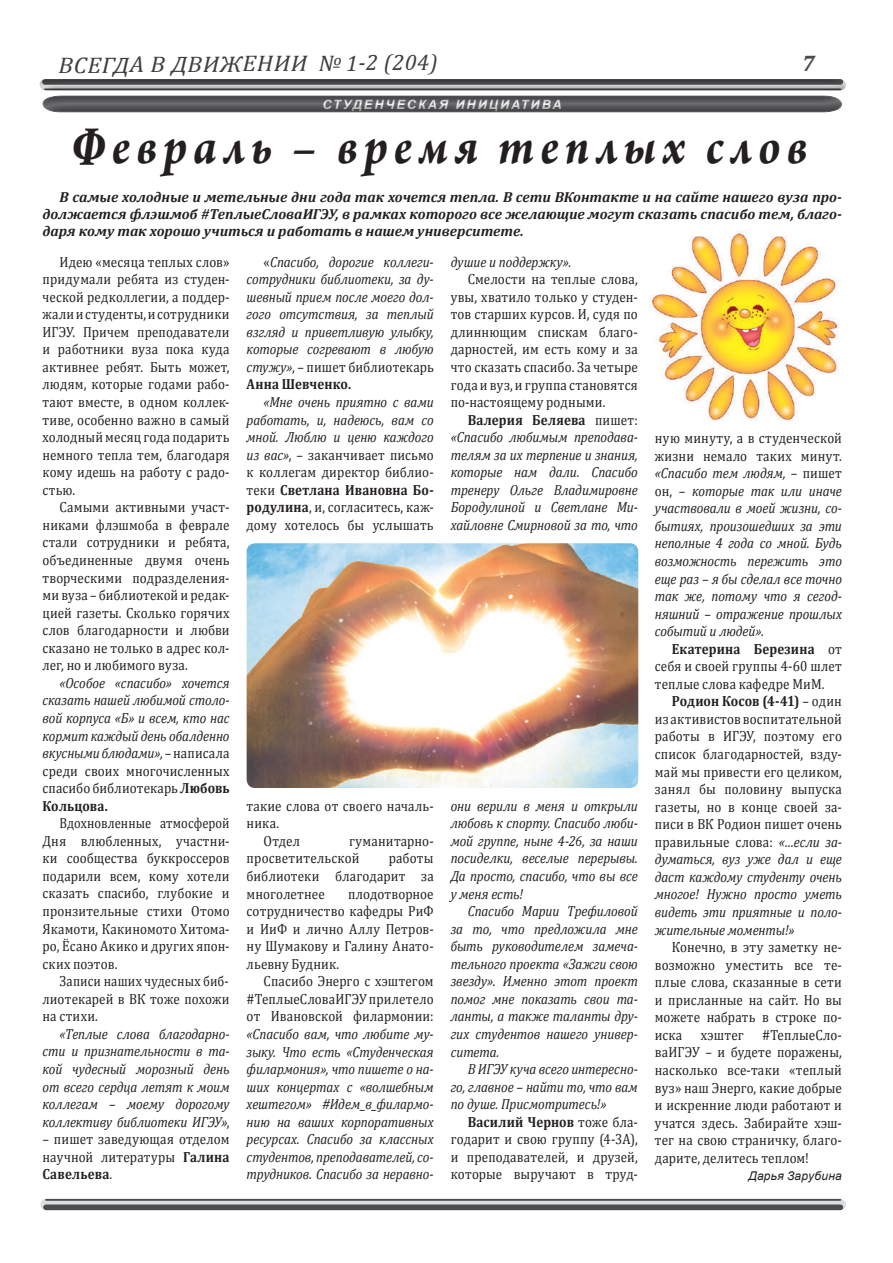
<style>
.page{position:relative;width:893px;height:1263px;background:#fff}
.page>*{position:absolute;margin:0;border:0;box-sizing:border-box;transform-origin:0 0}
.t1{font:italic 700 54px "Arno Pro";letter-spacing:.12em;color:#231f20;scale:.9 1}
.t2{font:italic 22.5px "Cambria";color:#3e3e3f;scale:1.09 1}
.t3{font:14.7px/17.5px "Cambria";letter-spacing:.01em;color:#231f20;text-align:justify;scale:.89 1}
.t4{font:italic 14.7px/17.5px "Cambria";letter-spacing:-.01em;color:#231f20;text-align:justify;scale:.89 1}
.t5{font:14.7px/17.5px "Cambria";letter-spacing:.01em;color:#231f20;text-align:justify;scale:.85 1}
.t6{font:14.7px/17.5px "Cambria";letter-spacing:.01em;color:#231f20;text-align:justify;scale:.86 1}
.t7{font:italic 700 14.55px/17px "Cambria";color:#231f20;text-align:justify}
.t8{font:italic 700 12.9px "Arial";letter-spacing:.15em;color:#fff}
.t9{font:italic 12px "Arial";letter-spacing:.02em;color:#231f20}
.s1{font-style:normal}
.s2{font-weight:700;font-style:normal}
.s3{font-weight:700}
.s4{font-style:italic}
</style>
<div class="page">
<div style="left:46px;top:1199px;width:794px;height:11px;background:#dcdddf"></div>
<hr style="left:46px;top:1199px;width:794px;height:2px;background:#4b4c4d">
<div style="left:46px;top:1204px;width:794px;height:6px;background:#4b4c4d"></div>
<div style="left:0;top:34px;width:890px;height:102px;background:#231f20;opacity:.5"></div>
<div style="left:41px;top:84px;width:801px;height:31px;background:#231f20;opacity:.5"></div>
<img style="left:247px;top:543px;width:391px;height:245px">
<img style="left:649px;top:230px;width:190px;height:191px">
<svg style="left:804px;top:56px;width:12px;height:15px"></svg>
<h2 class="t2" style="left:58px;top:51px;width:349px;rotate:-1deg">ВСЕГДА В ДВИЖЕНИИ № 1-2 (204)</h2>
<p class="t8" style="left:322px;top:96px;width:241px">СТУДЕНЧЕСКАЯ ИНИЦИАТИВА</p>
<h1 class="t1" style="left:70px;top:114px;width:821px">Февраль – время теплых слов</h1>
<p class="t7" style="left:43px;top:188px;width:801px;text-indent:17px">В самые холодные и метельные дни года так хочется тепла. В сети ВКонтакте и на сайте нашего вуза про&shy;должается флэшмоб #ТеплыеСловаИГЭУ, в рамках которого все желающие могут сказать спасибо тем, благо&shy;даря кому так хорошо учиться и работать в нашем университете.</p>
<p class="t3" style="left:43px;top:253px;width:212px;text-indent:17px">Идею «месяца теплых слов» придумали ребята из студен&shy;ческой редколлегии, а поддер&shy;жали и студенты, и сотрудники ИГЭУ. Причем преподаватели и работники вуза пока куда активнее ребят. Быть может, людям, которые годами рабо&shy;тают вместе, в одном коллек&shy;тиве, особенно важно в самый холодный месяц года подарить немного тепла тем, благодаря кому идешь на работу с радо&shy;стью.</p>
<p class="t3" style="left:43px;top:498px;width:212px;text-indent:17px">Самыми активными участ&shy;никами флэшмоба в феврале стали сотрудники и ребята, объединенные двумя очень творческими подразделения&shy;ми вуза – библиотекой и редак&shy;цией газеты. Сколько горячих слов благодарности и любви сказано не только в адрес кол&shy;лег, но и любимого вуза.</p>
<p class="t4" style="left:43px;top:673px;width:212px;text-indent:17px">«Особое «спасибо» хочется сказать нашей любимой столо&shy;вой корпуса «Б» и всем, кто нас кормит каждый день обалденно вкусными блюдами», – <span class="s1">написала среди своих многочисленных спасибо библиотекарь</span> <span class="s2">Любовь Кольцова.</span></p>
<p class="t5" style="left:43px;top:814px;width:222px;text-indent:17px">Вдохновленные атмосферой Дня влюбленных, участни&shy;ки сообщества буккроссеров подарили всем, кому хотели сказать спасибо, глубокие и пронзительные стихи Отомо Якамоти, Какиномото Хитома&shy;ро, Ёсано Акико и других япон&shy;ских поэтов.</p>
<p class="t6" style="left:43px;top:972px;width:219px;text-indent:17px">Записи наших чудесных биб&shy;лиотекарей в ВК тоже похожи на стихи.</p>
<p class="t4" style="left:43px;top:1024px;width:212px;text-indent:17px">«Теплые слова благодарно&shy;сти и признательности в та&shy;кой чудесный морозный день от всего сердца летят к моим коллегам – моему дорогому коллективу библиотеки ИГЭУ»<span class="s1">,</span></p>
<p class="t3" style="left:43px;top:1130px;width:212px">– пишет заведующая отделом научной литературы <span class="s3">Галина Савельева</span>.</p>
<p class="t4" style="left:247px;top:252px;width:212px;text-indent:17px"><span class="s1">«</span>Спасибо, дорогие коллеги&shy;сотрудники библиотеки, за ду&shy;шевный прием после моего дол&shy;гого отсутствия, за теплый взгляд и приветливую улыбку, которые согревают в любую стужу»<span class="s1">, – пишет библиотекарь </span><span class="s2">Анна Шевченко.</span></p>
<p class="t3" style="left:247px;top:393px;width:212px;text-indent:17px"><span class="s4">«Мне очень приятно с вами работать, и, надеюсь, вам со мной. Люблю и ценю каждого из вас»</span>, – заканчивает письмо к коллегам директор библио&shy;теки <span class="s3">Светлана Ивановна Бо&shy;родулина</span>, и, согласитесь, каж&shy;дому хотелось бы услышать</p>
<p class="t4" style="left:451px;top:252px;width:137px">душие и поддержку».</p>
<p class="t3" style="left:451px;top:270px;width:212px;text-indent:17px">Смелости на теплые слова, увы, хватило только у студен&shy;тов старших курсов. И, судя по длиннющим спискам благо&shy;дарностей, им есть кому и за что сказать спасибо. За четыре года и вуз, и группа становятся по-настоящему родными.</p>
<p class="t4" style="left:451px;top:410px;width:212px;text-indent:17px"><span class="s2">Валерия Беляева</span> <span class="s1">пишет: </span>«Спасибо любимым преподава&shy;телям за их терпение и знания, которые нам дали. Спасибо тренеру Ольге Владимировне Бородулиной и Светлане Ми&shy;хайловне Смирновой за то, что</p>
<p class="t3" style="left:247px;top:797px;width:212px">такие слова от своего началь-</p>
<p class="t3" style="left:247px;top:814px;width:38px">ника.</p>
<p class="t3" style="left:264px;top:832px;width:43px">Отдел</p>
<p class="t3" style="left:247px;top:832px;width:212px;text-indent:102px">гуманитарно&shy;просветительской</p>
<p class="t3" style="left:247px;top:849px;width:212px;text-indent:142px">работы библиотеки благодарит за многолетнее</p>
<p class="t3" style="left:247px;top:885px;width:212px;text-indent:101px">плодотворное сотрудничество кафедры РиФ и ИиФ и лично Аллу Петров&shy;ну Шумакову и Галину Анато&shy;льевну Будник.</p>
<p class="t3" style="left:247px;top:972px;width:212px;text-indent:17px">Спасибо Энерго с хэштегом #ТеплыеСловаИГЭУ прилетело от Ивановской филармонии:</p>
<p class="t4" style="left:247px;top:1024px;width:212px">«Спасибо вам, что любите му&shy;зыку. Что есть «Студенческая филармония», что пишете о на&shy;ших концертах с «волшебным хештегом» #Идем_в_филармо&shy;нию на ваших корпоративных ресурсах. Спасибо за классных студентов, преподавателей, со&shy;трудников. Спасибо за неравно-</p>
<p class="t4" style="left:451px;top:796px;width:212px">они верили в меня и открыли любовь к спорту. Спасибо люби&shy;мой группе, ныне 4-26, за наши посиделки, веселые перерывы.<br>Да просто, спасибо, что вы все у меня есть!</p>
<p class="t4" style="left:451px;top:902px;width:212px;text-indent:17px">Спасибо Марии Трефиловой за то, что предложила мне быть руководителем замеча&shy;тельного проекта «Зажги свою звезду». Именно этот проект помог мне показать свои та&shy;ланты, а также таланты дру&shy;гих студентов нашего универ&shy;ситета.</p>
<p class="t4" style="left:451px;top:1060px;width:212px;text-indent:17px">В ИГЭУ куча всего интересно&shy;го, главное – найти то, что вам по душе. Присмотритесь!»</p>
<p class="t3" style="left:451px;top:1113px;width:212px;text-indent:17px"><span class="s3">Василий Чернов</span> тоже бла&shy;годарит и свою группу (4-3А), и преподавателей, и друзей, которые выручают в труд-</p>
<p class="t4" style="left:655px;top:429px;width:212px"><span class="s1">ную минуту, а в студенческой жизни немало таких минут. </span>«Спасибо тем людям, – <span class="s1">пишет он,</span> – которые так или иначе участвовали в моей жизни, со&shy;бытиях, произошедших за эти неполные 4 года со мной. Будь возможность пережить это еще раз – я бы сделал все точно так же, потому что я сегод&shy;няшний – отражение прошлых событий и людей».</p>
<p class="t3" style="left:655px;top:640px;width:212px;text-indent:17px"><span class="s3">Екатерина Березина</span> от себя и своей группы 4-60 шлет теплые слова кафедре МиМ.</p>
<p class="t3" style="left:655px;top:692px;width:212px;text-indent:17px"><span class="s3">Родион Косов (4-41)</span> – один из активистов воспитательной работы в ИГЭУ, поэтому его список благодарностей, взду&shy;май мы привести его целиком, занял бы половину выпуска газеты, но в конце своей за&shy;писи в ВК Родион пишет очень правильные слова: <span class="s4">«…если за&shy;думаться, вуз уже дал и еще даст каждому студенту очень многое! Нужно просто уметь видеть эти приятные и поло&shy;жительные моменты!»</span></p>
<p class="t3" style="left:655px;top:938px;width:212px;text-indent:17px">Конечно, в эту заметку не&shy;возможно уместить все те&shy;плые слова, сказанные в сети и присланные на сайт. Но вы можете набрать в строке по&shy;иска</p>
<p class="t3" style="left:655px;top:1026px;width:212px;text-indent:107px">#ТеплыеСло&shy;ваИГЭУ – и будете поражены, насколько все-таки «теплый вуз» наш Энерго, какие добрые и искренние люди работают и учатся здесь. Забирайте хэш&shy;тег на свою страничку, благо&shy;дарите, делитесь теплом!</p>
<p class="t9" style="left:748px;top:1168px;width:95px">Дарья Зарубина</p>
<p class="t3" style="left:701px;top:1026px;width:50px">хэштег</p>
</div>
